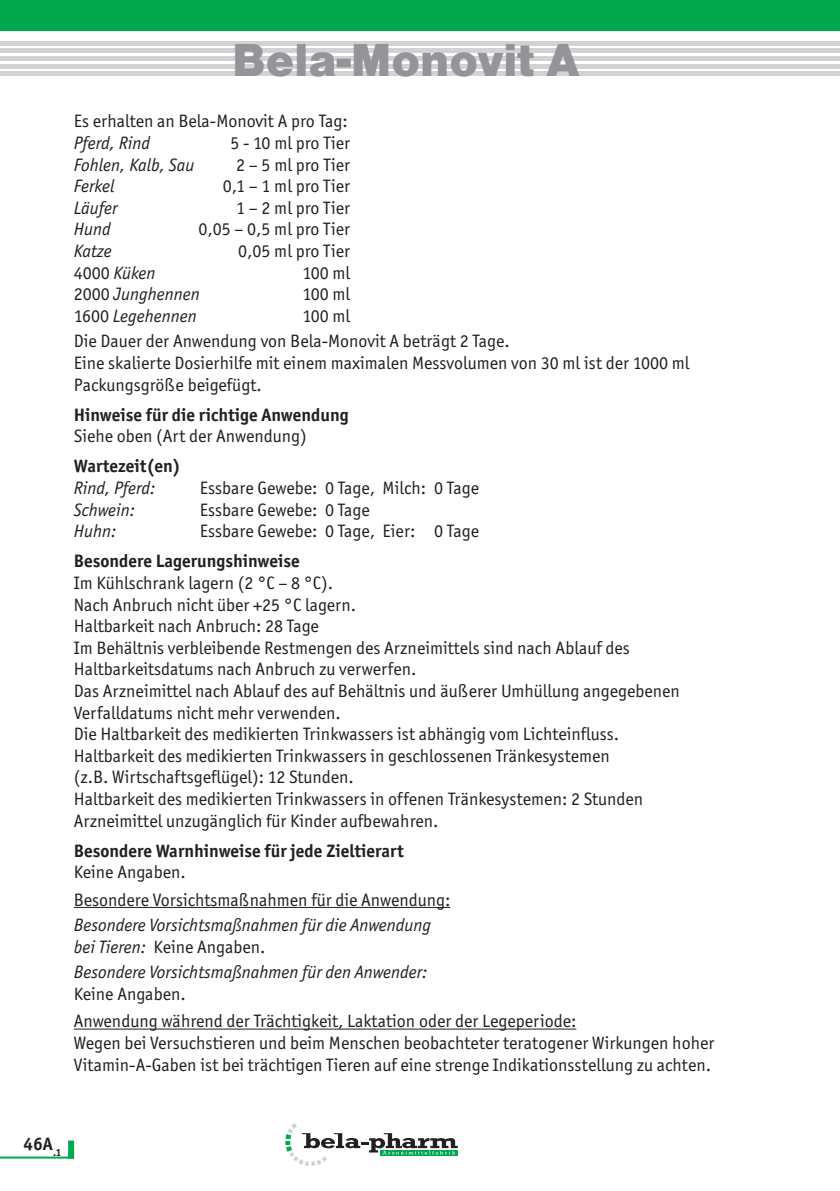
<style>
.page{position:relative;width:840px;height:1191px;background:#fff}
.page>*{position:absolute;margin:0;border:0;box-sizing:border-box;transform-origin:0 0}
.Produktname_2_Seite{font:48px "Nimbus San D Blac";color:#939598}
.Fließtext{font:18px/21.6px "Officina San Itc T";color:#231f20}
.Fließtext-2{font:italic 18px/21.6px "Officina San Itc T";color:#231f20}
.Ü-Absatz{font:700 18px "Officina San Itc T";color:#231f20}
.s1{font-style:normal}
</style>
<div class="page">
<svg style="left:285px;top:1123px;width:172px;height:43px"></svg>
<hr style="left:0;top:41px;width:839px;height:4px;background:#d1d2d4">
<hr style="left:0;top:49px;width:839px;height:4px;background:#d1d2d4">
<hr style="left:0;top:56px;width:839px;height:4px;background:#d1d2d4">
<hr style="left:0;top:64px;width:839px;height:4px;background:#d1d2d4">
<hr style="left:0;top:72px;width:839px;height:4px;background:#d1d2d4">
<div style="left:0;top:0;width:839px;height:31px;background:#00a94e"></div>
<svg style="left:68px;top:1140px;width:6px;height:16px"></svg>
<hr style="left:0;top:1156px;width:74px;height:2px;background:#00a94e">
<hr style="left:74px;top:907px;width:376px;height:1px;background:#231f20">
<hr style="left:74px;top:1028px;width:502px;height:1px;background:#231f20">
<p class="Produktname_2_Seite" style="left:232px;top:32px;width:348px">Bela-Monovit A</p>
<p class="Fließtext" style="left:74px;top:110px;width:275px">Es erhalten an Bela-Monovit A pro Tag:</p>
<p class="Fließtext-2" style="left:74px;top:132px;width:78px">Pferd, Rind</p>
<p class="Fließtext" style="left:230px;top:132px;width:121px">5 - 10 ml pro Tier</p>
<p class="Fließtext-2" style="left:74px;top:154px;width:122px">Fohlen, Kalb, Sau</p>
<p class="Fließtext" style="left:236px;top:153px;width:115px">2 – 5 ml pro Tier</p>
<p class="Fließtext-2" style="left:74px;top:175px;width:42px">Ferkel</p>
<p class="Fließtext" style="left:222px;top:175px;width:129px">0,1 – 1 ml pro Tier</p>
<p class="Fließtext-2" style="left:74px;top:197px;width:45px">Läufer</p>
<p class="Fließtext" style="left:236px;top:197px;width:115px">1 – 2 ml pro Tier</p>
<p class="Fließtext-2" style="left:74px;top:218px;width:38px">Hund</p>
<p class="Fließtext" style="left:198px;top:218px;width:153px">0,05 – 0,5 ml pro Tier</p>
<p class="Fließtext-2" style="left:74px;top:240px;width:40px">Katze</p>
<p class="Fließtext" style="left:238px;top:240px;width:113px">0,05 ml pro Tier</p>
<p class="Fließtext-2" style="left:74px;top:262px;width:83px"><span class="s1">4000</span> Küken</p>
<p class="Fließtext" style="left:302px;top:261px;width:49px">100 ml</p>
<p class="Fließtext-2" style="left:74px;top:283px;width:128px"><span class="s1">2000</span> Junghennen</p>
<p class="Fließtext" style="left:302px;top:283px;width:49px">100 ml</p>
<p class="Fließtext-2" style="left:74px;top:305px;width:124px"><span class="s1">1600</span> Legehennen</p>
<p class="Fließtext" style="left:302px;top:305px;width:49px">100 ml</p>
<p class="Fließtext" style="left:74px;top:330px;width:437px">Die Dauer der Anwendung von Bela-Monovit A beträgt 2 Tage.</p>
<p class="Fließtext" style="left:74px;top:352px;width:617px">Eine skalierte Dosierhilfe mit einem maximalen Messvolumen von 30 ml ist der 1000 ml<br>Packungsgröße beigefügt.</p>
<p class="Ü-Absatz" style="left:74px;top:403px;width:276px">Hinweise für die richtige Anwendung</p>
<p class="Fließtext" style="left:74px;top:425px;width:234px">Siehe oben (Art der Anwendung)</p>
<p class="Ü-Absatz" style="left:74px;top:455px;width:108px">Wartezeit(en)</p>
<p class="Fließtext-2" style="left:74px;top:477px;width:83px">Rind, Pferd:</p>
<p class="Fließtext" style="left:200px;top:477px;width:280px">Essbare Gewebe: 0 Tage, Milch: 0 Tage</p>
<p class="Fließtext-2" style="left:74px;top:499px;width:63px">Schwein:</p>
<p class="Fließtext" style="left:200px;top:498px;width:171px">Essbare Gewebe: 0 Tage</p>
<p class="Fließtext-2" style="left:74px;top:520px;width:44px">Huhn:</p>
<p class="Fließtext" style="left:200px;top:520px;width:280px">Essbare Gewebe: 0 Tage, Eier: 0 Tage</p>
<p class="Ü-Absatz" style="left:74px;top:550px;width:227px">Besondere Lagerungshinweise</p>
<p class="Fließtext" style="left:74px;top:572px;width:261px">Im Kühlschrank lagern (2 °C – 8 °C).</p>
<p class="Fließtext" style="left:74px;top:593px;width:284px">Nach Anbruch nicht über +25 °C lagern.</p>
<p class="Fließtext" style="left:74px;top:615px;width:246px">Haltbarkeit nach Anbruch: 28 Tage</p>
<p class="Fließtext" style="left:74px;top:637px;width:557px">Im Behältnis verbleibende Restmengen des Arzneimittels sind nach Ablauf des<br>Haltbarkeitsdatums nach Anbruch zu verwerfen.</p>
<p class="Fließtext" style="left:74px;top:680px;width:607px">Das Arzneimittel nach Ablauf des auf Behältnis und äußerer Umhüllung angegebenen<br>Verfalldatums nicht mehr verwenden.</p>
<p class="Fließtext" style="left:74px;top:723px;width:546px">Die Haltbarkeit des medikierten Trinkwassers ist abhängig vom Lichteinfluss.</p>
<p class="Fließtext" style="left:74px;top:745px;width:537px">Haltbarkeit des medikierten Trinkwassers in geschlossenen Tränkesystemen (z.B. Wirtschaftsgeflügel): 12 Stunden.</p>
<p class="Fließtext" style="left:74px;top:788px;width:570px">Haltbarkeit des medikierten Trinkwassers in offenen Tränkesystemen: 2 Stunden</p>
<p class="Fließtext" style="left:74px;top:809px;width:366px">Arzneimittel unzugänglich für Kinder aufbewahren.</p>
<p class="Ü-Absatz" style="left:74px;top:839px;width:331px">Besondere Warnhinweise für jede Zieltierart</p>
<p class="Fließtext" style="left:74px;top:861px;width:113px">Keine Angaben.</p>
<p class="Fließtext" style="left:74px;top:888px;width:378px">Besondere Vorsichtsmaßnahmen für die Anwendung:</p>
<p class="Fließtext-2" style="left:74px;top:914px;width:359px">Besondere Vorsichtsmaßnahmen für die Anwendung bei Tieren: <span class="s1">Keine Angaben.</span></p>
<p class="Fließtext-2" style="left:74px;top:961px;width:355px">Besondere Vorsichtsmaßnahmen für den Anwender:<br><span class="s1">Keine Angaben.</span></p>
<p class="Fließtext" style="left:74px;top:1010px;width:504px">Anwendung während der Trächtigkeit, Laktation oder der Legeperiode:</p>
<p class="Fließtext" style="left:74px;top:1032px;width:641px">Wegen bei Versuchstieren und beim Menschen beobachteter teratogener Wirkungen hoher<br>Vitamin-A-Gaben ist bei trächtigen Tieren auf eine strenge Indikationsstellung zu achten.</p>
<p class="Ü-Absatz" style="left:24px;top:1132px;width:39px">46A<sub>.1</sub></p>
</div>
